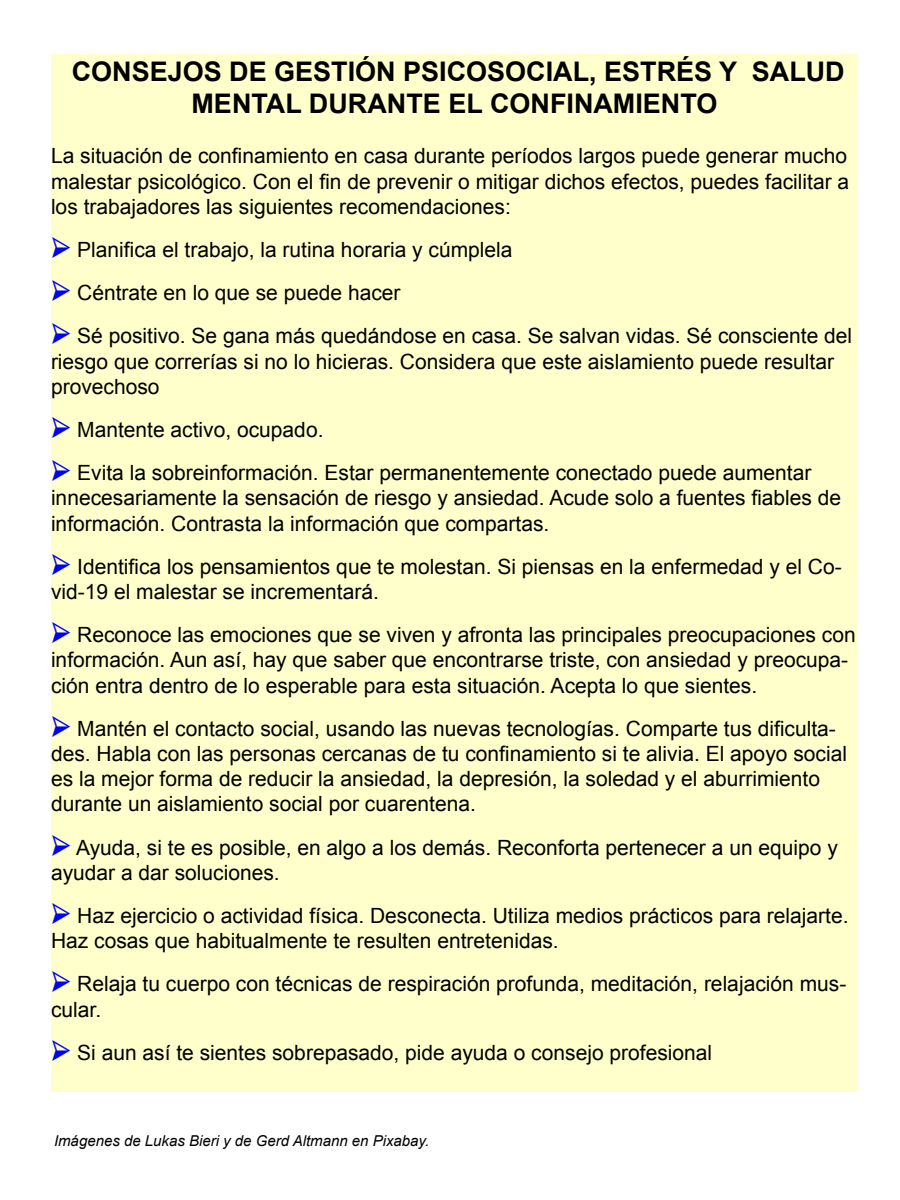
<style>
.page{position:relative;width:900px;height:1200px;background:#fff}
.page>*{position:absolute;margin:0;border:0;box-sizing:border-box;transform-origin:0 0}
.t1{font:700 27px/32.4px "Arial";color:#000;text-align:center}
.t2{font:21px/25.2px "Arial";color:#000}
.t3{font:italic 15px "Arial";color:#000}
.s1{font-family:"Minion Pro";font-weight:700;font-size:36px;color:#00f}
</style>
<div class="page">
<div style="left:51px;top:54px;width:807px;height:1038px;background:#ffc"></div>
<p class="t1" style="left:72px;top:56px;width:775px">CONSEJOS DE GESTIÓN PSICOSOCIAL, ESTRÉS Y SALUD<br>MENTAL DURANTE EL CONFINAMIENTO</p>
<p class="t2" style="left:51px;top:144px;width:800px;text-align:justify">La situación de confinamiento en casa durante períodos largos puede generar mucho malestar psicológico. Con el fin de prevenir o mitigar dichos efectos, puedes facilitar a los trabajadores las siguientes recomendaciones:</p>
<p class="t2" style="left:51px;top:237px;width:463px"><span class="s1">➢</span> Planifica el trabajo, la rutina horaria y cúmplela</p>
<p class="t2" style="left:51px;top:280px;width:351px"><span class="s1">➢</span> Céntrate en lo que se puede hacer</p>
<p class="t2" style="left:51px;top:324px;width:803px"><span class="s1">➢</span> Sé positivo. Se gana más quedándose en casa. Se salvan vidas. Sé consciente del riesgo que correrías si no lo hicieras. Considera que este aislamiento puede resultar provechoso</p>
<p class="t2" style="left:51px;top:417px;width:274px"><span class="s1">➢</span> Mantente activo, ocupado.</p>
<p class="t2" style="left:51px;top:460px;width:792px"><span class="s1">➢</span> Evita la sobreinformación. Estar permanentemente conectado puede aumentar innecesariamente la sensación de riesgo y ansiedad. Acude solo a fuentes fiables de información. Contrasta la información que compartas.</p>
<p class="t2" style="left:51px;top:554px;width:792px"><span class="s1">➢</span> Identifica los pensamientos que te molestan. Si piensas en la enfermedad y el Co&shy;vid-19 el malestar se incrementará.</p>
<p class="t2" style="left:51px;top:622px;width:806px"><span class="s1">➢</span> Reconoce las emociones que se viven y afronta las principales preocupaciones con información. Aun así, hay que saber que encontrarse triste, con ansiedad y preocupa&shy;ción entra dentro de lo esperable para esta situación. Acepta lo que sientes.</p>
<p class="t2" style="left:51px;top:716px;width:798px"><span class="s1">➢</span> Mantén el contacto social, usando las nuevas tecnologías. Comparte tus dificulta&shy;des. Habla con las personas cercanas de tu confinamiento si te alivia. El apoyo social es la mejor forma de reducir la ansiedad, la depresión, la soledad y el aburrimiento durante un aislamiento social por cuarentena.</p>
<p class="t2" style="left:51px;top:835px;width:788px"><span class="s1">➢</span> Ayuda, si te es posible, en algo a los demás. Reconforta pertenecer a un equipo y ayudar a dar soluciones.</p>
<p class="t2" style="left:51px;top:903px;width:799px"><span class="s1">➢</span> Haz ejercicio o actividad física. Desconecta. Utiliza medios prácticos para relajarte.<br>Haz cosas que habitualmente te resulten entretenidas.</p>
<p class="t2" style="left:51px;top:972px;width:797px"><span class="s1">➢</span> Relaja tu cuerpo con técnicas de respiración profunda, meditación, relajación mus&shy;cular.</p>
<p class="t2" style="left:51px;top:1040px;width:663px"><span class="s1">➢</span> Si aun así te sientes sobrepasado, pide ayuda o consejo profesional</p>
<p class="t3" style="left:54px;top:1131px;width:377px">Imágenes de Lukas Bieri y de Gerd Altmann en Pixabay.</p>
</div>
